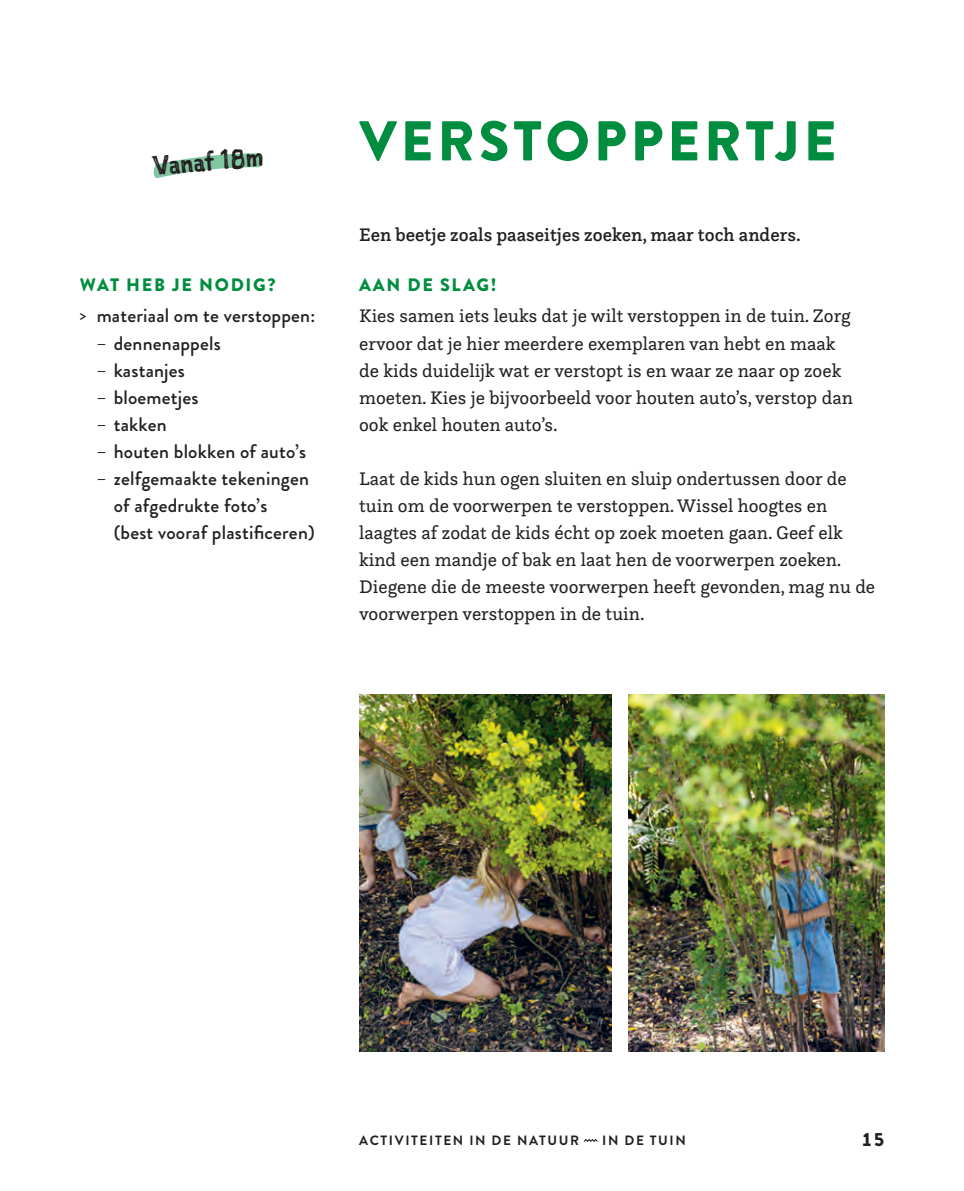
<style>
.page{position:relative;width:964px;height:1191px;background:#fff}
.page>*{position:absolute;margin:0;border:0;box-sizing:border-box;transform-origin:0 0}
.TITEL_1{font:900 56px "Brandon Grotesque";letter-spacing:.07em;color:#008d40}
.uitroep{font:26px "Sketchnote Square";color:#231f20}
.t1{font:500 19.6px/27px "Brandon Grotesque";letter-spacing:.01em;color:#231f20}
.BODYTEKST{font:19px/27px "Questa Slab";color:#231f20}
.inleiding_opdracht{font:500 19px "Questa Slab";color:#231f20}
.t2{font:900 19px "Brandon Grotesque";color:#231f20}
.TUSSENTITEL{font:900 18px "Brandon Grotesque";letter-spacing:.095em;color:#008d40}
.BODYTEKST-2{font:900 18px "Brandon Grotesque";letter-spacing:.095em;color:#008d40}
.t3{font:700 13.6px "Brandon Grotesque";letter-spacing:.12em;color:#231f20}
.s1{font-size:15px}
.s2{font-family:"Questa Slab";font-weight:400;font-size:15px}
</style>
<div class="page">
<svg style="left:583px;top:1139px;width:15px;height:3px"></svg>
<svg style="left:153px;top:153px;width:110px;height:25px"></svg>
<img style="left:629px;top:695px;width:255px;height:356px">
<img style="left:359px;top:695px;width:253px;height:356px">
<p class="uitroep" style="left:151px;top:149px;width:113px;rotate:-5deg">Vanaf 18m</p>
<p class="TUSSENTITEL" style="left:80px;top:272px;width:197px">WAT HEB JE NODIG?</p>
<p class="t1" style="left:80px;top:302px;width:237px"><span class="s1">&gt;</span> materiaal om te verstoppen:</p>
<p class="t1" style="left:97px;top:329px;width:126px"><span class="s2">–</span> dennenappels</p>
<p class="t1" style="left:97px;top:356px;width:90px"><span class="s2">–</span> kastanjes</p>
<p class="t1" style="left:97px;top:383px;width:103px"><span class="s2">–</span> bloemetjes</p>
<p class="t1" style="left:97px;top:410px;width:72px"><span class="s2">–</span> takken</p>
<p class="t1" style="left:97px;top:437px;width:211px"><span class="s2">–</span> houten blokken of auto’s</p>
<p class="t1" style="left:114px;top:464px;width:202px;text-indent:-17px"><span class="s2">–</span> zelfgemaakte tekeningen of afgedrukte foto’s<br>(best vooraf plastificeren)</p>
<p class="TITEL_1" style="left:359px;top:101px;width:478px">VERSTOPPERTJE</p>
<p class="inleiding_opdracht" style="left:359px;top:223px;width:443px">Een beetje zoals paaseitjes zoeken, maar toch anders.</p>
<p class="BODYTEKST-2" style="left:359px;top:272px;width:139px">AAN DE SLAG!</p>
<p class="BODYTEKST" style="left:359px;top:302px;width:495px">Kies samen iets leuks dat je wilt verstoppen in de tuin. Zorg ervoor dat je hier meerdere exemplaren van hebt en maak de kids duidelijk wat er verstopt is en waar ze naar op zoek moeten. Kies je bijvoorbeeld voor houten auto’s, verstop dan ook enkel houten auto’s.</p>
<p class="BODYTEKST" style="left:359px;top:464px;width:518px">Laat de kids hun ogen sluiten en sluip ondertussen door de tuin om de voorwerpen te verstoppen. Wissel hoogtes en laagtes af zodat de kids écht op zoek moeten gaan. Geef elk kind een mandje of bak en laat hen de voorwerpen zoeken.<br>Diegene die de meeste voorwerpen heeft gevonden, mag nu de voorwerpen verstoppen in de tuin.</p>
<p class="t3" style="left:359px;top:1131px;width:221px">ACTIVITEITEN IN DE NATUU R</p>
<p class="t3" style="left:599px;top:1131px;width:8px">IN</p>
<p class="t3" style="left:624px;top:1131px;width:44px">DE TUIN</p>
<p class="t2" style="left:861px;top:1126px;width:25px">15</p>
</div>
